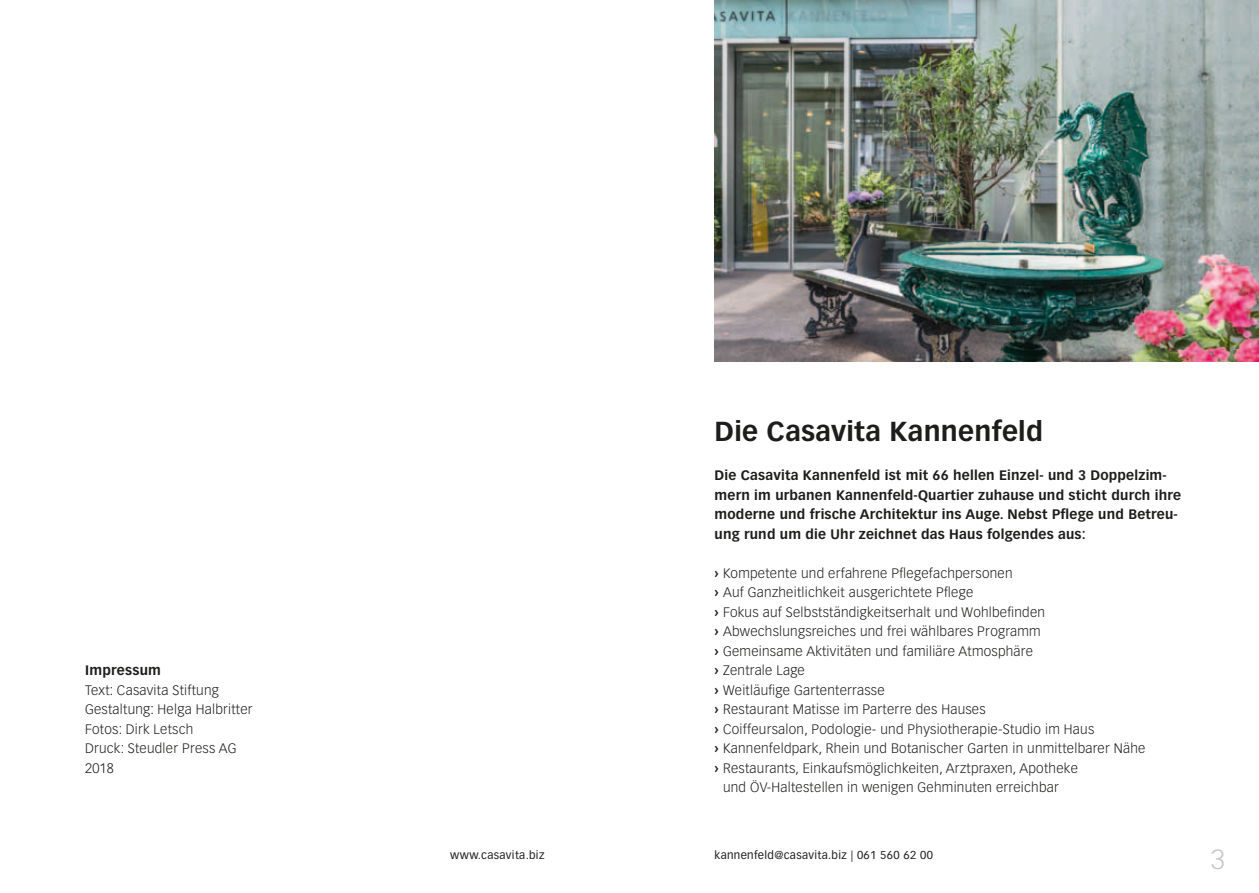
<style>
.page{position:relative;width:1259px;height:893px;background:#fff}
.page>*{position:absolute;margin:0;border:0;box-sizing:border-box;transform-origin:0 0}
.t1{font:700 27px "Vectora LH";letter-spacing:.01em;color:#1d1d1b}
.t2{font:300 27px "Vectora LH";color:#c7c7c6}
.t3{font:300 13.5px/19.5px "Vectora LH";letter-spacing:.02em;color:#1d1d1b}
.t4{font:700 13.5px/19.5px "Vectora LH";letter-spacing:.015em;color:#1d1d1b}
.t5{font:11.25px "Vectora LH";letter-spacing:.03em;color:#1d1d1b}
.s1{font-weight:700}
</style>
<div class="page">
<img style="left:714px;top:0;width:545px;height:361px">
<p class="t4" style="left:85px;top:660px;width:77px">Impressum</p>
<p class="t3" style="left:85px;top:680px;width:169px">Text: Casavita Stiftung<br>Gestaltung: Helga Halbritter<br>Fotos: Dirk Letsch<br>Druck: Steudler Press AG<br>2018</p>
<h1 class="t1" style="left:714px;top:415px;width:330px">Die Casavita Kannenfeld</h1>
<p class="t4" style="left:714px;top:465px;width:468px">Die Casavita Kannenfeld ist mit 66 hellen Einzel- und 3 Doppelzim&shy;mern im urbanen Kannenfeld-Quartier zuhause und sticht durch ihre moderne und frische Architektur ins Auge. Nebst Pflege und Betreu&shy;ung rund um die Uhr zeichnet das Haus folgendes aus:</p>
<p class="t3" style="left:714px;top:563px;width:299px"><span class="s1">›</span> Kompetente und erfahrene Pflegefachpersonen</p>
<p class="t3" style="left:714px;top:583px;width:260px"><span class="s1">›</span> Auf Ganzheitlichkeit ausgerichtete Pflege</p>
<p class="t3" style="left:714px;top:602px;width:332px"><span class="s1">›</span> Fokus auf Selbstständigkeitserhalt und Wohlbefinden</p>
<p class="t3" style="left:714px;top:622px;width:328px"><span class="s1">›</span> Abwechslungsreiches und frei wählbares Programm</p>
<p class="t3" style="left:714px;top:641px;width:320px"><span class="s1">›</span> Gemeinsame Aktivitäten und familiäre Atmosphäre</p>
<p class="t3" style="left:714px;top:661px;width:92px"><span class="s1">›</span> Zentrale Lage</p>
<p class="t3" style="left:714px;top:680px;width:172px"><span class="s1">›</span> Weitläufige Gartenterrasse</p>
<p class="t3" style="left:714px;top:700px;width:273px"><span class="s1">›</span> Restaurant Matisse im Parterre des Hauses</p>
<p class="t3" style="left:714px;top:719px;width:381px"><span class="s1">›</span> Coiffeursalon, Podologie- und Physiotherapie-Studio im Haus</p>
<p class="t3" style="left:714px;top:739px;width:432px"><span class="s1">›</span> Kannenfeldpark, Rhein und Botanischer Garten in unmittelbarer Nähe</p>
<p class="t3" style="left:714px;top:758px;width:365px"><span class="s1">›</span> Restaurants, Einkaufsmöglichkeiten, Arztpraxen, Apotheke</p>
<p class="t3" style="left:723px;top:778px;width:337px">und ÖV-Haltestellen in wenigen Gehminuten erreichbar</p>
<p class="t5" style="left:450px;top:848px;width:96px">www.casavita.biz</p>
<p class="t5" style="left:714px;top:848px;width:220px">kannenfeld@casavita.biz | 061 560 62 00</p>
<h1 class="t2" style="left:1211px;top:844px;width:16px">3</h1>
</div>
